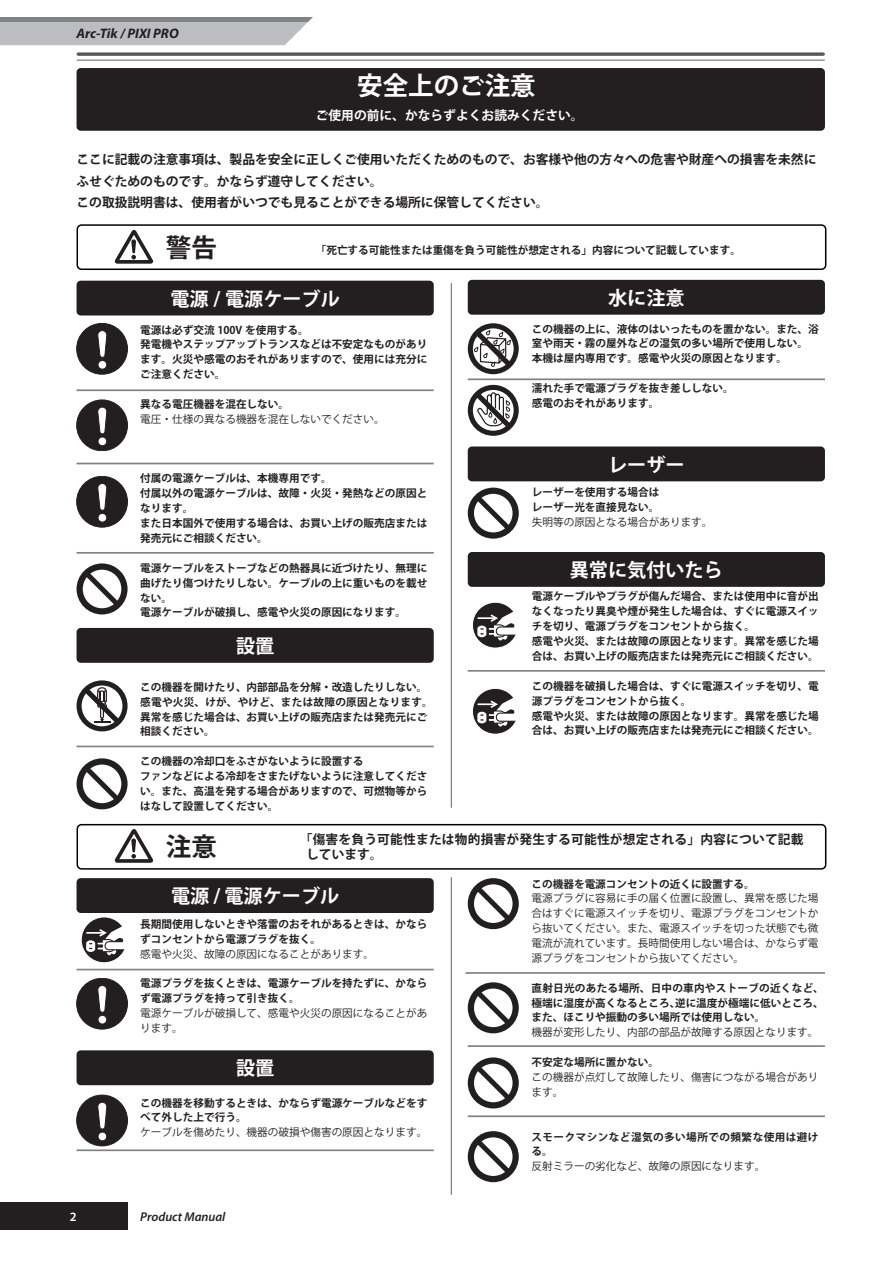
<style>
.page{position:relative;width:893px;height:1263px;background:#fff}
.page>*{position:absolute;margin:0;border:0;box-sizing:border-box;transform-origin:0 0}
.t1{font:700 25.5px "Koz Go Pro";color:#fff}
.t2{font:700 25.5px "Koz Go Pro";color:#231f20}
.t3{font:700 19.2px "Koz Go Pro";color:#fff}
.t4{font:italic 700 13.8px "Myriad Pro";color:#231f20}
.t5{font:700 12.75px/21.3px "Koz Go Pro";color:#231f20}
.t6{font:700 12.75px "Koz Go Pro";color:#fff}
.t7{font:italic 600 12.75px "Myriad Pro";color:#231f20}
.t8{font:600 12.75px "Myriad Pro";color:#fff}
.t9{font:700 10.65px/14.9px "Koz Go Pro";color:#231f20}
.t10{font:10.65px/14.9px "Koz Go Pro";color:#231f20}
.t11{font:700 10.65px/14.9px "Koz Go Pro";letter-spacing:.04em;color:#231f20}
</style>
<div class="page">
<div style="left:0;top:1202px;width:128px;height:28px;background:#231f20"></div>
<svg style="left:78px;top:52px;width:745px;height:4px;background:#6f7072"></svg>
<hr style="left:77px;top:60px;width:747px;height:1px;background:#808285">
<svg style="left:0;top:17px;width:313px;height:28px;background:#b4b5b8"></svg>
<svg style="left:81px;top:917px;width:46px;height:46px"></svg>
<div style="left:81px;top:917px;width:46px;height:46px;border:1px solid #fff;border-radius:50%"></div>
<svg style="left:86px;top:926px;width:41px;height:31px"></svg>
<div style="left:77px;top:68px;width:748px;height:63px;background:#231f20;border-radius:4px"></div>
<hr style="left:451px;top:878px;width:1px;height:316px;background:#808285">
<div style="left:77px;top:224px;width:749px;height:46px;border:2px solid #000;border-radius:4px"></div>
<div style="left:77px;top:281px;width:357px;height:34px;background:#231f20;border-radius:4px"></div>
<div style="left:77px;top:628px;width:357px;height:35px;background:#231f20;border-radius:4px"></div>
<div style="left:468px;top:280px;width:357px;height:35px;background:#231f20;border-radius:4px"></div>
<div style="left:77px;top:824px;width:749px;height:46px;border:2px solid #000;border-radius:4px"></div>
<div style="left:77px;top:878px;width:357px;height:35px;background:#231f20;border-radius:4px"></div>
<div style="left:77px;top:1050px;width:357px;height:35px;background:#231f20;border-radius:4px"></div>
<div style="left:77px;top:323px;width:50px;height:51px;background:#231f20;border-radius:50%"></div>
<div style="left:77px;top:323px;width:51px;height:51px;border:1px solid #231f20;border-radius:50%"></div>
<svg style="left:98px;top:330px;width:9px;height:27px"></svg>
<div style="left:98px;top:360px;width:9px;height:9px;background:#fff;border-radius:50%"></div>
<div style="left:98px;top:360px;width:9px;height:9px;border:1px solid #231f20;border-radius:50%"></div>
<div style="left:77px;top:400px;width:50px;height:51px;background:#231f20;border-radius:50%"></div>
<div style="left:77px;top:400px;width:51px;height:51px;border:1px solid #231f20;border-radius:50%"></div>
<svg style="left:98px;top:407px;width:9px;height:27px"></svg>
<div style="left:98px;top:437px;width:9px;height:9px;background:#fff;border-radius:50%"></div>
<div style="left:98px;top:437px;width:9px;height:9px;border:1px solid #231f20;border-radius:50%"></div>
<svg style="left:77px;top:563px;width:51px;height:51px"></svg>
<svg style="left:468px;top:323px;width:51px;height:51px"></svg>
<svg style="left:468px;top:385px;width:51px;height:51px"></svg>
<svg style="left:472px;top:602px;width:46px;height:46px"></svg>
<div style="left:472px;top:602px;width:46px;height:46px;border:1px solid #fff;border-radius:50%"></div>
<svg style="left:477px;top:611px;width:41px;height:31px"></svg>
<div style="left:468px;top:552px;width:357px;height:35px;background:#231f20;border-radius:4px"></div>
<svg style="left:472px;top:688px;width:46px;height:46px"></svg>
<div style="left:472px;top:688px;width:46px;height:46px;border:1px solid #fff;border-radius:50%"></div>
<svg style="left:477px;top:697px;width:41px;height:31px"></svg>
<div style="left:77px;top:978px;width:50px;height:51px;background:#231f20;border-radius:50%"></div>
<div style="left:77px;top:978px;width:51px;height:51px;border:1px solid #231f20;border-radius:50%"></div>
<svg style="left:98px;top:986px;width:9px;height:26px"></svg>
<div style="left:98px;top:1015px;width:9px;height:9px;background:#fff;border-radius:50%"></div>
<div style="left:98px;top:1015px;width:9px;height:9px;border:1px solid #231f20;border-radius:50%"></div>
<div style="left:77px;top:1095px;width:50px;height:51px;background:#231f20;border-radius:50%"></div>
<div style="left:77px;top:1095px;width:51px;height:51px;border:1px solid #231f20;border-radius:50%"></div>
<svg style="left:98px;top:1102px;width:9px;height:27px"></svg>
<div style="left:98px;top:1132px;width:9px;height:9px;background:#fff;border-radius:50%"></div>
<div style="left:98px;top:1132px;width:9px;height:9px;border:1px solid #231f20;border-radius:50%"></div>
<svg style="left:468px;top:878px;width:51px;height:51px"></svg>
<svg style="left:468px;top:982px;width:51px;height:51px"></svg>
<svg style="left:468px;top:1057px;width:51px;height:51px"></svg>
<hr style="left:451px;top:283px;width:1px;height:524px;background:#808285">
<hr style="left:77px;top:389px;width:357px;height:2px;background:#808285">
<hr style="left:77px;top:463px;width:357px;height:1px;background:#808285">
<hr style="left:468px;top:378px;width:357px;height:2px;background:#808285">
<hr style="left:468px;top:670px;width:357px;height:2px;background:#808285">
<hr style="left:77px;top:969px;width:357px;height:1px;background:#808285">
<hr style="left:77px;top:1149px;width:357px;height:2px;background:#808285">
<hr style="left:468px;top:1045px;width:357px;height:2px;background:#808285">
<hr style="left:465px;top:972px;width:360px;height:2px;background:#808285">
<svg style="left:115px;top:829px;width:38px;height:34px"></svg>
<svg style="left:115px;top:230px;width:38px;height:34px"></svg>
<hr style="left:77px;top:552px;width:357px;height:2px;background:#808285">
<hr style="left:77px;top:746px;width:357px;height:1px;background:#808285">
<div style="left:468px;top:446px;width:357px;height:35px;background:#231f20;border-radius:4px"></div>
<svg style="left:468px;top:488px;width:51px;height:51px"></svg>
<svg style="left:77px;top:680px;width:51px;height:51px"></svg>
<svg style="left:77px;top:758px;width:51px;height:51px"></svg>
<div style="left:77px;top:476px;width:50px;height:51px;background:#231f20;border-radius:50%"></div>
<div style="left:77px;top:476px;width:51px;height:51px;border:1px solid #231f20;border-radius:50%"></div>
<svg style="left:98px;top:483px;width:9px;height:27px"></svg>
<div style="left:98px;top:513px;width:9px;height:9px;background:#fff;border-radius:50%"></div>
<div style="left:98px;top:513px;width:9px;height:9px;border:1px solid #231f20;border-radius:50%"></div>
<svg style="left:468px;top:1131px;width:51px;height:51px"></svg>
<hr style="left:468px;top:1115px;width:357px;height:2px;background:#808285">
<p class="t4" style="left:76px;top:25px;width:104px">Arc-Tik / PIXI PRO</p>
<h1 class="t1" style="left:357px;top:69px;width:180px">安全上のご注意</h1>
<p class="t6" style="left:316px;top:107px;width:269px">ご使用の前に、かならずよくお読みください。</p>
<p class="t5" style="left:77px;top:150px;width:741px">ここに記載の注意事項は、製品を安全に正しくご使用いただくためのもので、お客様や他の方々への危害や財産への損害を未然にふせぐためのものです。かならず遵守してください。<br>この取扱説明書は、使用者がいつでも見ることができる場所に保管してください。</p>
<h1 class="t2" style="left:166px;top:232px;width:53px">警告</h1>
<p class="t9" style="left:316px;top:243px;width:427px">「死亡する可能性または重傷を負う可能性が想定される」内容について記載しています。</p>
<h2 class="t3" style="left:170px;top:286px;width:171px">電源 / 電源ケーブル</h2>
<p class="t9" style="left:140px;top:323px;width:289px">電源は必ず交流 100V を使用する。<br>発電機やステップアップトランスなどは不安定なものがあります。火災や感電のおそれがありますので、使用には充分にご注意ください。</p>
<p class="t9" style="left:140px;top:397px;width:150px">異なる電圧機器を混在しない。</p>
<p class="t10" style="left:140px;top:412px;width:246px">電圧・仕様の異なる機器を混在しないでください。</p>
<h2 class="t3" style="left:608px;top:285px;width:78px">水に注意</h2>
<p class="t9" style="left:532px;top:322px;width:289px">この機器の上に、液体のはいったものを置かない。また、浴室や雨天・霧の屋外などの湿気の多い場所で使用しない。本機は屋内専用です。感電や火災の原因となります。</p>
<p class="t9" style="left:532px;top:381px;width:203px">濡れた手で電源プラグを抜き差ししない。感電のおそれがあります。</p>
<p class="t9" style="left:140px;top:472px;width:289px">付属の電源ケーブルは、本機専用です。<br>付属以外の電源ケーブルは、故障・火災・発熱などの原因となります。<br>また日本国外で使用する場合は、お買い上げの販売店または発売元にご相談ください。</p>
<p class="t9" style="left:140px;top:561px;width:289px">電源ケーブルをストーブなどの熱器具に近づけたり、無理に曲げたり傷つけたりしない。ケーブルの上に重いものを載せない。<br>電源ケーブルが破損し、感電や火災の原因になります。</p>
<h2 class="t3" style="left:236px;top:634px;width:40px">設置</h2>
<p class="t9" style="left:140px;top:680px;width:294px">この機器を開けたり、内部部品を分解・改造したりしない。感電や火災、けが、やけど、または故障の原因となります。異常を感じた場合は、お買い上げの販売店または発売元にご相談ください。</p>
<p class="t9" style="left:140px;top:754px;width:289px">この機器の冷却口をふさがないように設置する<br>ファンなどによる冷却をさまたげないように注意してください。また、高温を発する場合がありますので、可燃物等からはなして設置してください。</p>
<h2 class="t3" style="left:608px;top:452px;width:78px">レーザー</h2>
<p class="t9" style="left:532px;top:486px;width:129px">レーザーを使用する場合はレーザー光を直接見ない。</p>
<p class="t10" style="left:532px;top:515px;width:182px">失明等の原因となる場合があります。</p>
<h2 class="t3" style="left:570px;top:558px;width:155px">異常に気付いたら</h2>
<p class="t9" style="left:532px;top:590px;width:289px">電源ケーブルやプラグが傷んだ場合、または使用中に音が出なくなったり異臭や煙が発生した場合は、すぐに電源スイッチを切り、電源プラグをコンセントから抜く。<br>感電や火災、または故障の原因となります。異常を感じた場合は、お買い上げの販売店または発売元にご相談ください。</p>
<p class="t9" style="left:532px;top:679px;width:289px">この機器を破損した場合は、すぐに電源スイッチを切り、電源プラグをコンセントから抜く。<br>感電や火災、または故障の原因となります。異常を感じた場合は、お買い上げの販売店または発売元にご相談ください。</p>
<h1 class="t2" style="left:166px;top:830px;width:53px">注意</h1>
<p class="t5" style="left:306px;top:832px;width:499px;line-height:14.9px;text-indent:-6px">「傷害を負う可能性または物的損害が発生する可能性が想定される」内容について記載しています。</p>
<h2 class="t3" style="left:171px;top:884px;width:170px">電源 / 電源ケーブル</h2>
<p class="t9" style="left:140px;top:917px;width:289px">長期間使用しないときや落雷のおそれがあるときは、かならずコンセントから電源プラグを抜く。</p>
<p class="t10" style="left:140px;top:946px;width:235px">感電や火災、故障の原因になることがあります。</p>
<p class="t9" style="left:140px;top:977px;width:289px">電源プラグを抜くときは、電源ケーブルを持たずに、かならず電源プラグを持って引き抜く。</p>
<p class="t10" style="left:140px;top:1006px;width:289px">電源ケーブルが破損して、感電や火災の原因になることがあります。</p>
<h2 class="t3" style="left:236px;top:1056px;width:40px">設置</h2>
<p class="t9" style="left:140px;top:1096px;width:289px">この機器を移動するときは、かならず電源ケーブルなどをすべて外した上で行う。</p>
<p class="t10" style="left:140px;top:1125px;width:289px">ケーブルを傷めたり、機器の破損や傷害の原因となります。</p>
<p class="t8" style="left:70px;top:1208px;width:8px">2</p>
<p class="t7" style="left:140px;top:1208px;width:87px">Product Manual</p>
<p class="t9" style="left:531px;top:877px;width:225px">この機器を電源コンセントの近くに設置する。</p>
<p class="t10" style="left:531px;top:891px;width:289px;text-align:justify">電源プラグに容易に手の届く位置に設置し、異常を感じた場合はすぐに電源スイッチを切り、電源プラグをコンセントから抜いてください。また、電源スイッチを切った状態でも微電流が流れています。長時間使用しない場合は、かならず電源プラグをコンセントから抜いてください。</p>
<p class="t9" style="left:531px;top:981px;width:294px;text-align:justify">直射日光のあたる場所、日中の車内やストーブの近くなど、極端に湿度が高くなるところ、逆に温度が極端に低いところ、また、ほこりや振動の多い場所では使用しない。</p>
<p class="t10" style="left:531px;top:1025px;width:289px">機器が変形したり、内部の部品が故障する原因となります。</p>
<p class="t9" style="left:531px;top:1055px;width:129px">不安定な場所に置かない。</p>
<p class="t10" style="left:531px;top:1070px;width:289px">この機器が点灯して故障したり、傷害につながる場合があります。</p>
<p class="t11" style="left:531px;top:1130px;width:289px">スモークマシンなど湿気の多い場所での頻繁な使用は避ける。</p>
<p class="t10" style="left:531px;top:1159px;width:235px">反射ミラーの劣化など、故障の原因になります。</p>
</div>
